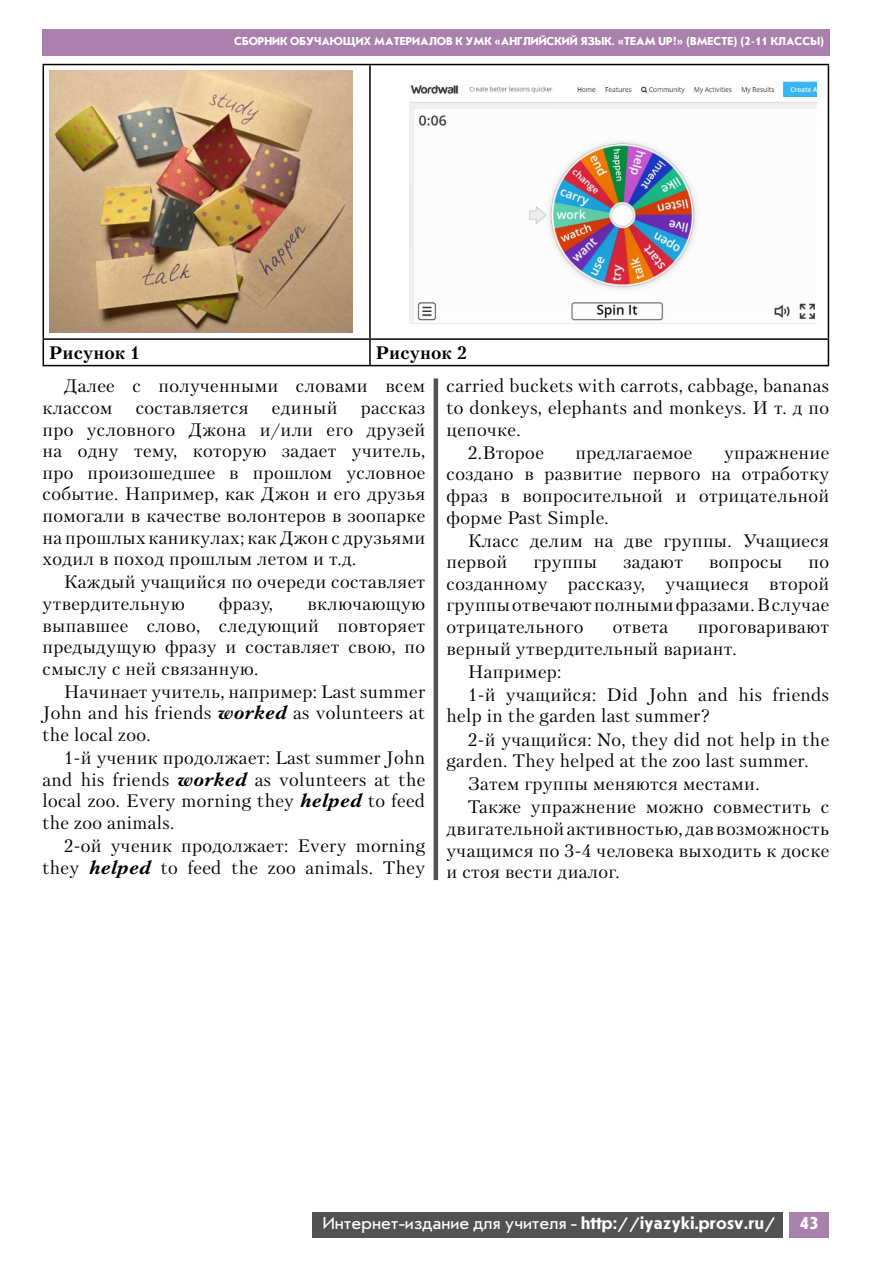
<style>
.page{position:relative;width:893px;height:1263px;background:#fff}
.page>*{position:absolute;margin:0;border:0;box-sizing:border-box;transform-origin:0 0}
.t1{font:18px/21.6px "Petersburg C San Pin";letter-spacing:.02em;color:#000;text-align:justify}
.t2{font:18px "Journal Sans C";color:#fffefd}
.t3{font:700 18px "Petersburg C San Pin";letter-spacing:.02em;color:#000}
.t4{font:700 18px "Journal Sans C";color:#fffefd}
.t5{font:700 12px "Journal Sans C";color:#fffefd}
.s1{font-weight:700;font-style:italic}
.s2{font-weight:700}
</style>
<div class="page">
<div style="left:789px;top:1212px;width:40px;height:25px;background:#aa80ad"></div>
<div style="left:312px;top:1212px;width:470px;height:25px;background:#525252"></div>
<div style="left:42px;top:30px;width:787px;height:26px;background:#aa80ad"></div>
<hr style="left:43px;top:64px;width:327px;height:1px;background:#000">
<hr style="left:43px;top:65px;width:1px;height:273px;background:#000">
<hr style="left:370px;top:64px;width:459px;height:1px;background:#000">
<hr style="left:369px;top:65px;width:2px;height:273px;background:#000">
<hr style="left:828px;top:65px;width:1px;height:273px;background:#000">
<hr style="left:43px;top:338px;width:327px;height:2px;background:#000">
<svg style="left:43px;top:340px;width:1px;height:25px"></svg>
<hr style="left:370px;top:338px;width:459px;height:2px;background:#000">
<hr style="left:369px;top:340px;width:2px;height:25px;background:#000">
<svg style="left:828px;top:340px;width:1px;height:25px"></svg>
<hr style="left:43px;top:365px;width:327px;height:1px;background:#000">
<hr style="left:370px;top:365px;width:459px;height:1px;background:#000">
<img style="left:49px;top:71px;width:304px;height:262px">
<img style="left:410px;top:81px;width:406px;height:242px">
<hr style="left:434px;top:378px;width:4px;height:502px;background:#525252">
<p class="t5" style="left:234px;top:35px;width:592px">СБОРНИК ОБУЧАЮЩИХ МАТЕРИАЛОВ К УМК «АНГЛИЙСКИЙ ЯЗЫК. «TEAM UP!» (ВМЕСТЕ) (2-11 КЛАССЫ)</p>
<p class="t3" style="left:49px;top:341px;width:92px">Рисунок 1</p>
<p class="t3" style="left:376px;top:341px;width:92px">Рисунок 2</p>
<p class="t1" style="left:43px;top:375px;width:384px;text-indent:21px">Далее с полученными словами всем классом</p>
<p class="t1" style="left:446px;top:375px;width:384px">carried buckets with carrots, cabbage, bananas</p>
<p class="t1" style="left:446px;top:397px;width:384px">to donkeys, elephants and monkeys. И т. д по</p>
<p class="t1" style="left:446px;top:418px;width:76px">цепочке.</p>
<p class="t1" style="left:468px;top:441px;width:78px">2.Второе</p>
<p class="t1" style="left:575px;top:441px;width:118px">предлагаемое</p>
<p class="t1" style="left:136px;top:397px;width:115px">составляется</p>
<p class="t1" style="left:272px;top:397px;width:67px">единый</p>
<p class="t1" style="left:43px;top:397px;width:384px;text-indent:318px">рассказ про условного Джона и/или его друзей на одну тему, которую задает учитель, про произошедшее в прошлом условное событие. Например, как Джон и его друзья помогали в качестве волонтеров в зоопарке на прошлых каникулах; как Джон с друзьями ходил в поход прошлым летом и т.д.</p>
<p class="t1" style="left:43px;top:571px;width:384px;text-indent:21px">Каждый учащийся по очереди составляет утвердительную</p>
<p class="t1" style="left:446px;top:441px;width:384px;text-indent:278px">упражнение создано в развитие первого на отработку фраз в вопросительной и отрицательной форме Past Simple.</p>
<p class="t1" style="left:446px;top:529px;width:384px;text-indent:21px">Класс делим на две группы. Учащиеся первой</p>
<p class="t1" style="left:533px;top:551px;width:65px">группы</p>
<p class="t1" style="left:623px;top:551px;width:61px">задают</p>
<p class="t1" style="left:709px;top:551px;width:75px">вопросы</p>
<p class="t1" style="left:446px;top:551px;width:384px;text-indent:362px">по созданному рассказу, учащиеся второй группы отвечают полными фразами. В случае отрицательного</p>
<p class="t1" style="left:219px;top:593px;width:56px">фразу,</p>
<p class="t1" style="left:43px;top:593px;width:384px;text-indent:265px">включающую выпавшее слово, следующий повторяет предыдущую фразу и составляет свою, по смыслу с ней связанную.</p>
<p class="t1" style="left:43px;top:680px;width:384px;text-indent:21px">Начинает учитель, например: Last summer John and his friends <span class="s1">worked</span> as volunteers at the local zoo.</p>
<p class="t1" style="left:43px;top:747px;width:384px;text-indent:21px">1-й ученик продолжает: Last summer John and his friends <span class="s1">worked</span> as volunteers at the local zoo. Every morning they <span class="s1">helped</span> to feed the zoo animals.</p>
<p class="t1" style="left:43px;top:835px;width:384px;text-align:right">2-ой ученик продолжает: Every morning they <span class="s1">helped</span> to feed the zoo animals. They</p>
<p class="t1" style="left:613px;top:616px;width:57px">ответа</p>
<p class="t1" style="left:698px;top:616px;width:133px">проговаривают</p>
<p class="t1" style="left:446px;top:637px;width:292px">верный утвердительный вариант.</p>
<p class="t1" style="left:468px;top:660px;width:95px">Например:</p>
<p class="t1" style="left:468px;top:683px;width:363px">1-й учащийся: Did John and his friends</p>
<p class="t1" style="left:446px;top:705px;width:265px">help in the garden last summer?</p>
<p class="t1" style="left:468px;top:728px;width:363px">2-й учащийся: No, they did not help in the</p>
<p class="t1" style="left:446px;top:750px;width:364px">garden. They helped at the zoo last summer.</p>
<p class="t1" style="left:468px;top:773px;width:293px">Затем группы меняются местами.</p>
<p class="t1" style="left:468px;top:796px;width:363px">Также упражнение можно совместить с</p>
<p class="t1" style="left:446px;top:818px;width:384px">двигательной активностью, дав возможность</p>
<p class="t1" style="left:446px;top:839px;width:384px">учащимся по 3-4 человека выходить к доске</p>
<p class="t1" style="left:446px;top:861px;width:175px">и стоя вести диалог.</p>
<p class="t2" style="left:323px;top:1214px;width:454px">Интернет-издание для учителя - <span class="s2">http://iyazyki.prosv.ru/</span></p>
<p class="t4" style="left:800px;top:1213px;width:20px">43</p>
</div>
